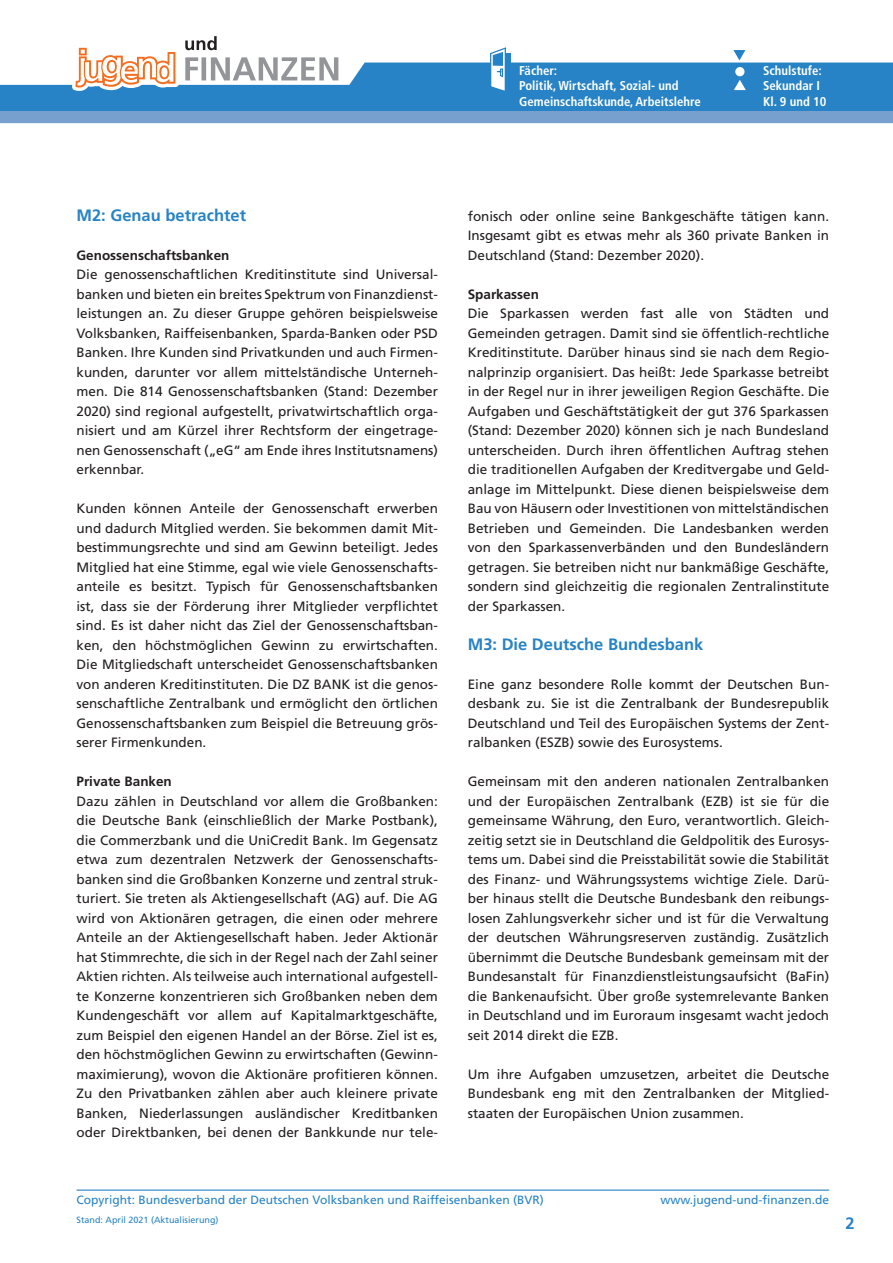
<style>
.page{position:relative;width:893px;height:1263px;background:#fff}
.page>*{position:absolute;margin:0;border:0;box-sizing:border-box;transform-origin:0 0}
.t1{font:700 16.5px "Frutiger LT Std";color:#2783c5}
.t2{font:13.5px/19.5px "Frutiger LT Std";color:#231f20;text-align:justify}
.t3{font:700 13.5px "Frutiger LT Std";color:#231f20}
.t4{font:700 condensed 12.75px/15.3px "Frutiger LT Std";color:#fff}
.t5{font:12px "Frutiger LT Std";color:#2783c5}
.t6{font:9px "Frutiger LT Std";color:#2783c5}
</style>
<div class="page">
<svg style="left:0;top:63px;width:893px;height:48px;background:#378cc9"></svg>
<div style="left:491px;top:53px;width:19px;height:35px;background:#2382c8"></div>
<svg style="left:489px;top:47px;width:18px;height:46px"></svg>
<hr style="left:77px;top:1189px;width:752px;height:2px;background:#2783c5">
<div style="left:735px;top:65px;width:9px;height:9px;background:#2382c8;border-radius:50%"></div>
<svg style="left:733px;top:50px;width:12px;height:10px"></svg>
<div style="left:735px;top:67px;width:9px;height:9px;background:#fff;border-radius:50%"></div>
<svg style="left:733px;top:77px;width:13px;height:13px"></svg>
<div style="left:0;top:111px;width:893px;height:12px;background:#77a0cf"></div>
<svg style="left:185px;top:57px;width:153px;height:23px"></svg>
<svg style="left:72px;top:47px;width:107px;height:44px"></svg>
<svg style="left:185px;top:36px;width:32px;height:14px"></svg>
<p class="t4" style="left:519px;top:63px;width:183px">Fächer:<br>Politik, Wirtschaft, Sozial- und<br>Gemeinschaftskunde, Arbeitslehre</p>
<p class="t4" style="left:763px;top:63px;width:65px">Schulstufe:<br>Sekundar I<br>Kl. 9 und 10</p>
<p class="t1" style="left:77px;top:205px;width:171px">M2: Genau betrachtet</p>
<p class="t3" style="left:77px;top:247px;width:154px">Genossenschaftsbanken</p>
<p class="t2" style="left:77px;top:265px;width:363px">Die genossenschaftlichen Kreditinstitute sind Universal&shy;banken und bieten ein breites Spektrum von Finanzdienst&shy;leistungen an. Zu dieser Gruppe gehören beispielsweise Volksbanken, Raiffeisenbanken, Sparda-Banken oder PSD Banken. Ihre Kunden sind Privatkunden und auch Firmen&shy;kunden, darunter vor allem mittelständische Unterneh&shy;men. Die 814 Genossenschaftsbanken (Stand: Dezember 2020) sind regional aufgestellt, privatwirtschaftlich orga&shy;nisiert und am Kürzel ihrer Rechtsform der eingetrage&shy;nen Genossenschaft („eG“ am Ende ihres Institutsnamens) erkennbar.</p>
<p class="t2" style="left:77px;top:499px;width:363px">Kunden können Anteile der Genossenschaft erwerben und dadurch Mitglied werden. Sie bekommen damit Mit&shy;bestimmungsrechte und sind am Gewinn beteiligt. Jedes Mitglied hat eine Stimme, egal wie viele Genossenschafts&shy;anteile es besitzt. Typisch für Genossenschaftsbanken ist, dass sie der Förderung ihrer Mitglieder verpflichtet sind. Es ist daher nicht das Ziel der Genossenschaftsban&shy;ken, den höchstmöglichen Gewinn zu erwirtschaften.<br>Die Mitgliedschaft unterscheidet Genossenschaftsbanken von anderen Kreditinstituten. Die DZ BANK ist die genos&shy;senschaftliche Zentralbank und ermöglicht den örtlichen Genossenschaftsbanken zum Beispiel die Betreuung grös&shy;serer Firmenkunden.</p>
<p class="t3" style="left:77px;top:773px;width:97px">Private Banken</p>
<p class="t2" style="left:77px;top:791px;width:363px">Dazu zählen in Deutschland vor allem die Großbanken: die Deutsche Bank (einschließlich der Marke Postbank), die Commerzbank und die UniCredit Bank. Im Gegensatz etwa zum dezentralen Netzwerk der Genossenschafts&shy;banken sind die Großbanken Konzerne und zentral struk&shy;turiert. Sie treten als Aktiengesellschaft (AG) auf. Die AG wird von Aktionären getragen, die einen oder mehrere Anteile an der Aktiengesellschaft haben. Jeder Aktionär hat Stimmrechte, die sich in der Regel nach der Zahl seiner Aktien richten. Als teilweise auch international aufgestell&shy;te Konzerne konzentrieren sich Großbanken neben dem Kundengeschäft vor allem auf Kapitalmarktgeschäfte, zum Beispiel den eigenen Handel an der Börse. Ziel ist es, den höchstmöglichen Gewinn zu erwirtschaften (Gewinn&shy;maximierung), wovon die Aktionäre profitieren können.<br>Zu den Privatbanken zählen aber auch kleinere private Banken, Niederlassungen ausländischer Kreditbanken oder Direktbanken, bei denen der Bankkunde nur tele--</p>
<p class="t2" style="left:468px;top:206px;width:363px">fonisch oder online seine Bankgeschäfte tätigen kann.<br>Insgesamt gibt es etwas mehr als 360 private Banken in Deutschland (Stand: Dezember 2020).</p>
<p class="t3" style="left:468px;top:286px;width:73px">Sparkassen</p>
<p class="t2" style="left:468px;top:304px;width:363px">Die Sparkassen werden fast alle von Städten und Gemeinden getragen. Damit sind sie öffentlich-rechtliche Kreditinstitute. Darüber hinaus sind sie nach dem Regio&shy;nalprinzip organisiert. Das heißt: Jede Sparkasse betreibt in der Regel nur in ihrer jeweiligen Region Geschäfte. Die Aufgaben und Geschäftstätigkeit der gut 376 Sparkassen (Stand: Dezember 2020) können sich je nach Bundesland unterscheiden. Durch ihren öffentlichen Auftrag stehen die traditionellen Aufgaben der Kreditvergabe und Geld&shy;anlage im Mittelpunkt. Diese dienen beispielsweise dem Bau von Häusern oder Investitionen von mittelständischen Betrieben und Gemeinden. Die Landesbanken werden von den Sparkassenverbänden und den Bundesländern getragen. Sie betreiben nicht nur bankmäßige Geschäfte, sondern sind gleichzeitig die regionalen Zentralinstitute der Sparkassen.</p>
<p class="t1" style="left:468px;top:634px;width:237px">M3: Die Deutsche Bundesbank</p>
<p class="t2" style="left:468px;top:674px;width:363px">Eine ganz besondere Rolle kommt der Deutschen Bun&shy;desbank zu. Sie ist die Zentralbank der Bundesrepublik Deutschland und Teil des Europäischen Systems der Zent&shy;ralbanken (ESZB) sowie des Eurosystems.</p>
<p class="t2" style="left:468px;top:772px;width:363px">Gemeinsam mit den anderen nationalen Zentralbanken und der Europäischen Zentralbank (EZB) ist sie für die gemeinsame Währung, den Euro, verantwortlich. Gleich&shy;zeitig setzt sie in Deutschland die Geldpolitik des Eurosys&shy;tems um. Dabei sind die Preisstabilität sowie die Stabilität des Finanz- und Währungssystems wichtige Ziele. Darü&shy;ber hinaus stellt die Deutsche Bundesbank den reibungs&shy;losen Zahlungsverkehr sicher und ist für die Verwaltung der deutschen Währungsreserven zuständig. Zusätzlich übernimmt die Deutsche Bundesbank gemeinsam mit der Bundesanstalt für Finanzdienstleistungsaufsicht (BaFin) die Bankenaufsicht. Über große systemrelevante Banken in Deutschland und im Euroraum insgesamt wacht jedoch seit 2014 direkt die EZB.</p>
<p class="t2" style="left:468px;top:1064px;width:363px">Um ihre Aufgaben umzusetzen, arbeitet die Deutsche Bundesbank eng mit den Zentralbanken der Mitglied&shy;staaten der Europäischen Union zusammen.</p>
<p class="t5" style="left:77px;top:1193px;width:469px">Copyright: Bundesverband der Deutschen Volksbanken und Raiffeisenbanken (BVR)</p>
<p class="t6" style="left:77px;top:1215px;width:144px">Stand: April 2021 (Aktualisierung)</p>
<p class="t5" style="left:660px;top:1193px;width:170px">www.jugend-und-finanzen.de</p>
<p class="t1" style="left:845px;top:1213px;width:11px">2</p>
</div>
